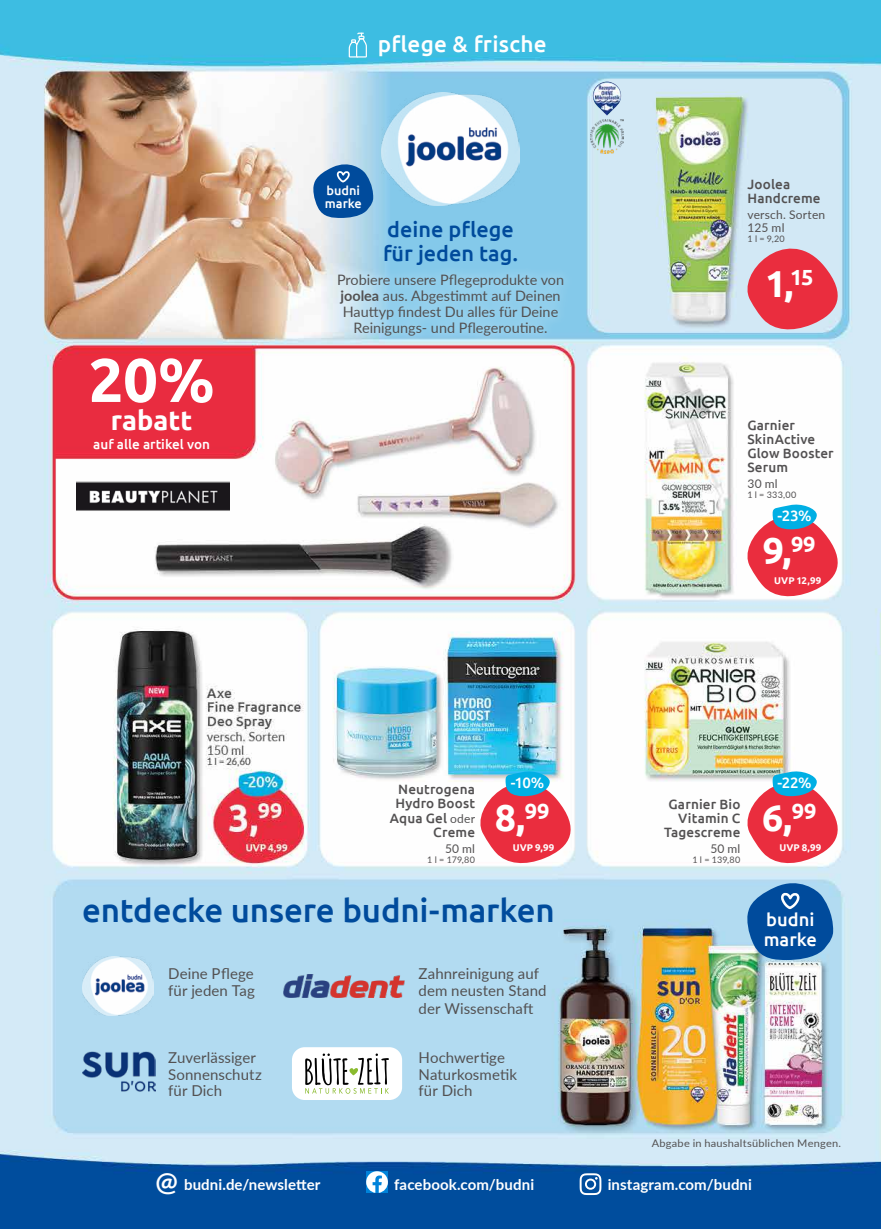
<style>
.page{position:relative;width:881px;height:1229px;background:#fff}
.page>*{position:absolute;margin:0;border:0;box-sizing:border-box;transform-origin:0 0}
.t1{font:700 61.5px "Ubuntu";color:#fff}
.t2{font:700 37.5px "Ubuntu";color:#fff}
.t3{font:500 33px "Ubuntu";letter-spacing:-.005em;color:#004b9c}
.t4{font:700 27px "Ubuntu";color:#fff}
.t5{font:500 22.5px "Ubuntu";letter-spacing:.01em;color:#fff}
.t6{font:500 21.6px/23.4px "Ubuntu";color:#004b9c}
.t7{font:500 18.3px/19.2px "Ubuntu";color:#fff}
.t8{font:15px/16.5px "Lato";letter-spacing:.005em;color:#535152}
.t9{font:700 15px "Lato";letter-spacing:.01em;color:#fff}
.t10{font:500 15px "Ubuntu";color:#fff}
.t11{font:14.4px/15.9px "Lato";color:#535152;text-align:center}
.t12{font:500 13.5px/14.2px "Ubuntu";letter-spacing:.01em;color:#535152}
.t13{font:500 13.5px "Ubuntu";color:#fff}
.t14{font:500 12.75px/13.4px "Ubuntu";color:#fff}
.t15{font:12px/13.2px "Lato";letter-spacing:.015em;color:#535152}
.t16{font:10.5px "Lato";letter-spacing:.02em;color:#535152;scale:1.05 1}
.t17{font:700 9.75px "Ubuntu";letter-spacing:.01em;color:#fff}
.t18{font:9px "Lato";letter-spacing:.025em;color:#535152}
.s1{font-weight:700}
.s2{font-family:"Lato";font-weight:400;font-size:12px}
.s3{font-size:26.7px}
</style>
<div class="page">
<img style="left:0;top:0;width:880px;height:1229px">
<svg style="left:366px;top:1171px;width:22px;height:22px"></svg>
<svg style="left:579px;top:1173px;width:22px;height:22px"></svg>
<img style="left:592px;top:82px;width:29px;height:34px">
<img style="left:590px;top:120px;width:33px;height:34px">
<svg style="left:348px;top:32px;width:19px;height:26px"></svg>
<img style="left:77px;top:481px;width:152px;height:31px">
<img style="left:382px;top:93px;width:137px;height:112px">
<div style="left:326px;top:263px;width:248px;height:83px;background:#fff;opacity:.6"></div>
<svg style="left:313px;top:160px;width:60px;height:58px"></svg>
<svg style="left:735px;top:224px;width:112px;height:108px"></svg>
<svg style="left:735px;top:491px;width:112px;height:108px"></svg>
<svg style="left:468px;top:757px;width:112px;height:109px"></svg>
<svg style="left:735px;top:757px;width:112px;height:109px"></svg>
<img style="left:283px;top:975px;width:121px;height:22px">
<img style="left:82px;top:957px;width:71px;height:58px">
<img style="left:82px;top:1041px;width:73px;height:60px">
<div style="left:292px;top:1047px;width:110px;height:53px;background:#fff;border-radius:13px"></div>
<svg style="left:305px;top:1053px;width:84px;height:41px"></svg>
<svg style="left:746px;top:876px;width:87px;height:84px"></svg>
<h3 class="t5" style="left:378px;top:30px;width:170px">pflege &amp; frische</h3>
<h1 class="t1" style="left:89px;top:343px;width:127px">20%</h1>
<h3 class="t4" style="left:111px;top:404px;width:83px">rabatt</h3>
<p class="t13" style="left:93px;top:435px;width:118px">auf alle artikel von</p>
<p class="t14" style="left:325px;top:183px;width:38px">budni marke</p>
<p class="t12" style="left:747px;top:177px;width:75px">Joolea<br>Handcreme</p>
<p class="t15" style="left:747px;top:207px;width:79px">versch. Sorten<br>125 ml</p>
<p class="t18" style="left:747px;top:232px;width:39px">1 l = 9,20</p>
<h2 class="t2" style="left:764px;top:261px;width:50px">1,<sup>15</sup></h2>
<h3 class="t6" style="left:383px;top:217px;width:137px">deine pflege für jeden tag.</h3>
<p class="t11" style="left:337px;top:271px;width:228px">Probiere unsere Pflegeprodukte von <span class="s1">joolea</span> aus. Abgestimmt auf Deinen Hauttyp findest Du alles für Deine Reinigungs- und Pflegeroutine.</p>
<p class="t12" style="left:747px;top:417px;width:88px">Garnier<br>SkinActive<br>Glow Booster<br>Serum</p>
<p class="t15" style="left:747px;top:476px;width:32px">30 ml</p>
<p class="t18" style="left:747px;top:488px;width:51px">1 l = 333,00</p>
<h2 class="t2" style="left:762px;top:528px;width:54px">9,<sup>99</sup></h2>
<p class="t10" style="left:777px;top:506px;width:36px">-23%</p>
<p class="t12" style="left:389px;top:781px;width:87px;text-align:right">Neutrogena<br>Hydro Boost<br>Aqua Gel <span class="s2">oder<br></span>Creme</p>
<p class="t15" style="left:445px;top:841px;width:32px">50 ml</p>
<p class="t18" style="left:427px;top:853px;width:49px">1 l = 179,80</p>
<p class="t10" style="left:510px;top:773px;width:35px">-10%</p>
<h2 class="t2" style="left:494px;top:795px;width:56px">8,<sup>99</sup></h2>
<p class="t17" style="left:512px;top:842px;width:43px">UVP 9,99</p>
<p class="t17" style="left:774px;top:575px;width:49px">UVP 12,99</p>
<p class="t12" style="left:663px;top:796px;width:78px;text-align:right">Garnier Bio<br>Vitamin C<br>Tagescreme</p>
<p class="t15" style="left:710px;top:841px;width:32px">50 ml</p>
<p class="t18" style="left:692px;top:853px;width:49px">1 l = 139,80</p>
<p class="t10" style="left:777px;top:773px;width:36px">-22%</p>
<h2 class="t2" style="left:761px;top:795px;width:56px">6,<sup>99</sup></h2>
<p class="t17" style="left:779px;top:842px;width:43px">UVP 8,99</p>
<h3 class="t3" style="left:82px;top:889px;width:474px">entdecke unsere budni-marken</h3>
<p class="t8" style="left:168px;top:965px;width:88px">Deine Pflege für jeden Tag</p>
<p class="t8" style="left:418px;top:965px;width:130px">Zahnreinigung auf dem neusten Stand</p>
<p class="t8" style="left:418px;top:999px;width:116px">der Wissenschaft</p>
<p class="t8" style="left:168px;top:1049px;width:95px">Zuverlässiger<br>Sonnenschutz für Dich</p>
<p class="t8" style="left:418px;top:1049px;width:100px">Hochwertige<br>Naturkosmetik für Dich</p>
<p class="t7" style="left:763px;top:910px;width:55px">budni marke</p>
<p class="t16" style="left:651px;top:1135px;width:182px">Abgabe in haushaltsüblichen Mengen.</p>
<p class="t9" style="left:155px;top:1173px;width:166px"><span class="s3">@</span> budni.de/newsletter</p>
<p class="t9" style="left:394px;top:1173px;width:141px">facebook.com/budni</p>
<p class="t9" style="left:607px;top:1173px;width:146px">instagram.com/budni</p>
</div>
